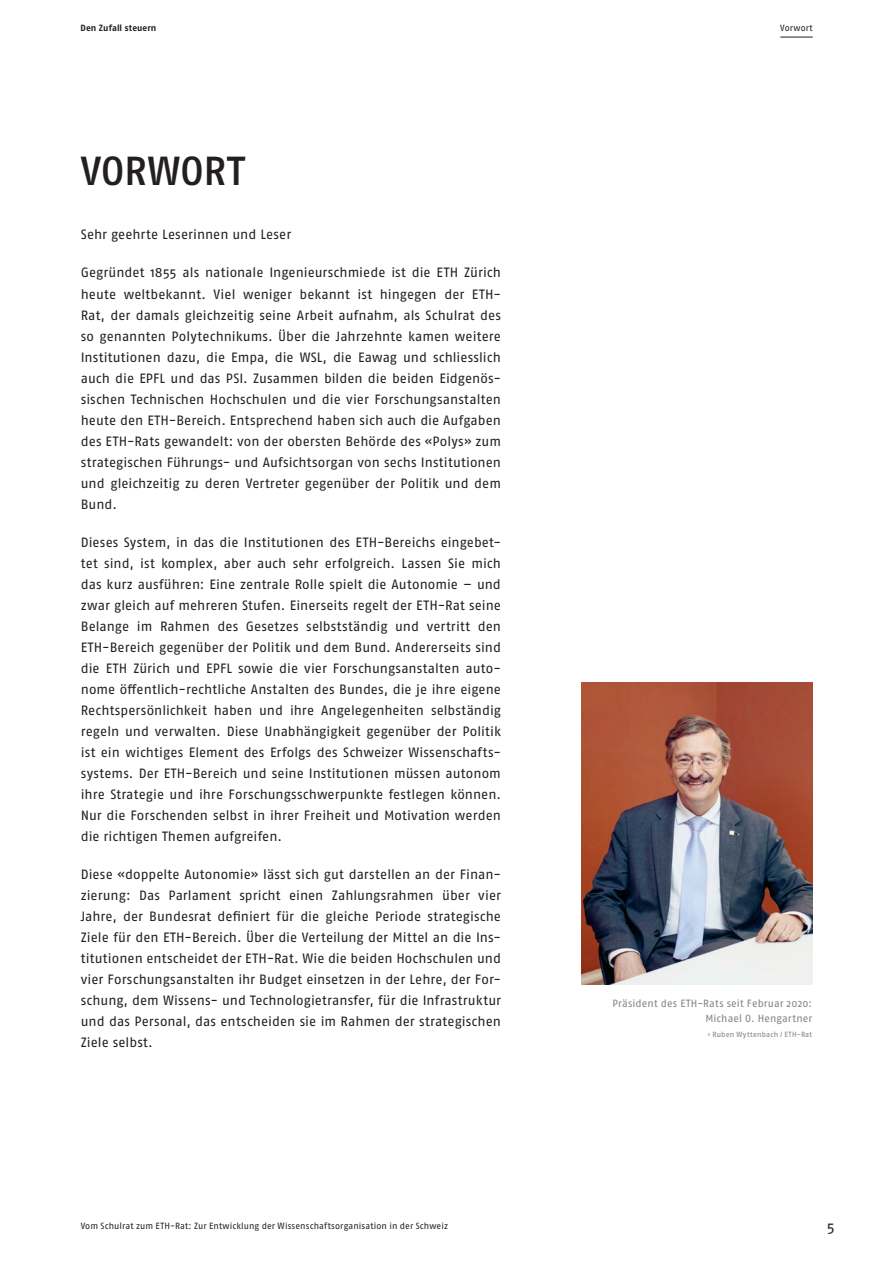
<style>
.page{position:relative;width:893px;height:1263px;background:#fff}
.page>*{position:absolute;margin:0;border:0;box-sizing:border-box;transform-origin:0 0}
.sous-titre{font:500 40.5px "Fago OT";color:#231f20}
.t1{font:15px "Fago OT";color:#231f20}
.Texte{font:13.5px/21px "Fago OT";color:#231f20;text-align:justify}
.légendes-Img{font:10.5px/15px "Fago OT";letter-spacing:.01em;color:#808285;text-align:right}
.Texte-2{font:9px "Fago OT";letter-spacing:.01em;color:#231f20}
.Texte-3{font:700 9px "Fago OT";letter-spacing:.005em;color:#231f20}
.légendes-Img-2{font:7.5px "Fago OT";letter-spacing:.02em;color:#808285}
</style>
<div class="page">
<img style="left:581px;top:682px;width:231px;height:303px">
<hr style="left:780px;top:37px;width:33px;height:1px;background:#231f20">
<p class="Texte-3" style="left:81px;top:23px;width:77px">Den Zufall steuern</p>
<p class="Texte-2" style="left:780px;top:23px;width:34px">Vorwort</p>
<p class="sous-titre" style="left:81px;top:147px;width:165px">VORWORT</p>
<p class="Texte" style="left:81px;top:224px;width:212px">Sehr geehrte Leserinnen und Leser</p>
<p class="Texte" style="left:81px;top:262px;width:422px">Gegründet 1855 als nationale Ingenieurschmiede ist die ETH Zürich heute weltbekannt. Viel weniger bekannt ist hingegen der ETH-Rat, der damals gleichzeitig seine Arbeit aufnahm, als Schulrat des so genannten Polytechnikums. Über die Jahrzehnte kamen weitere Institutionen dazu, die Empa, die WSL, die Eawag und schliesslich auch die EPFL und das PSI. Zusammen bilden die beiden Eidgenös&shy;sischen Technischen Hochschulen und die vier Forschungsanstalten heute den ETH-Bereich. Entsprechend haben sich auch die Aufgaben des ETH-Rats gewandelt: von der obersten Behörde des «Polys» zum strategischen Führungs- und Aufsichtsorgan von sechs Institutionen und gleichzeitig zu deren Vertreter gegenüber der Politik und dem Bund.</p>
<p class="Texte" style="left:81px;top:531px;width:422px">Dieses System, in das die Institutionen des ETH-Bereichs eingebet&shy;tet sind, ist komplex, aber auch sehr erfolgreich. Lassen Sie mich das kurz ausführen: Eine zentrale Rolle spielt die Autonomie – und zwar gleich auf mehreren Stufen. Einerseits regelt der ETH-Rat seine Belange im Rahmen des Gesetzes selbstständig und vertritt den ETH-Bereich gegenüber der Politik und dem Bund. Andererseits sind die ETH Zürich und EPFL sowie die vier Forschungsanstalten auto&shy;nome öffentlich-rechtliche Anstalten des Bundes, die je ihre eigene Rechtspersönlichkeit haben und ihre Angelegenheiten selbständig regeln und verwalten. Diese Unabhängigkeit gegenüber der Politik ist ein wichtiges Element des Erfolgs des Schweizer Wissenschafts&shy;systems. Der ETH-Bereich und seine Institutionen müssen autonom ihre Strategie und ihre Forschungsschwerpunkte festlegen können.<br>Nur die Forschenden selbst in ihrer Freiheit und Motivation werden die richtigen Themen aufgreifen.</p>
<p class="Texte" style="left:81px;top:863px;width:422px">Diese «doppelte Autonomie» lässt sich gut darstellen an der Finan&shy;zierung: Das Parlament spricht einen Zahlungsrahmen über vier Jahre, der Bundesrat definiert für die gleiche Periode strategische Ziele für den ETH-Bereich. Über die Verteilung der Mittel an die Ins&shy;titutionen entscheidet der ETH-Rat. Wie die beiden Hochschulen und vier Forschungsanstalten ihr Budget einsetzen in der Lehre, der For&shy;schung, dem Wissens- und Technologietransfer, für die Infrastruktur und das Personal, das entscheiden sie im Rahmen der strategischen Ziele selbst.</p>
<p class="légendes-Img" style="left:612px;top:996px;width:201px">Präsident des ETH-Rats seit Februar 2020:<br>Michael O. Hengartner</p>
<p class="légendes-Img-2" style="left:708px;top:1030px;width:106px">› Ruben Wyttenbach / ETH-Rat</p>
<p class="Texte-2" style="left:81px;top:1220px;width:369px">Vom Schulrat zum ETH-Rat: Zur Entwicklung der Wissenschaftsorganisation in der Schweiz</p>
<p class="t1" style="left:827px;top:1217px;width:9px">5</p>
</div>
